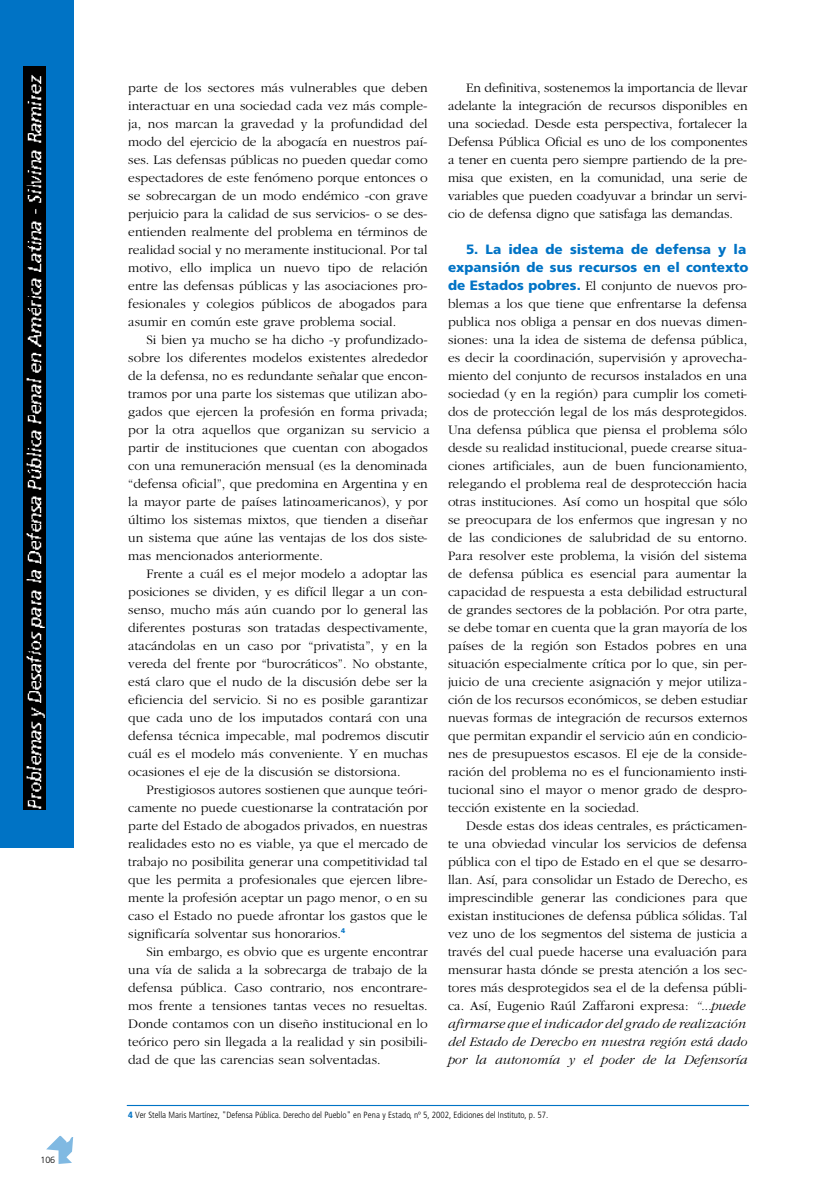
<style>
.page{position:relative;width:830px;height:1191px;background:#fff}
.page>*{position:absolute;margin:0;border:0;box-sizing:border-box;transform-origin:0 0}
.t1{font:300 13.5px/18px "Garamond";color:#000;text-align:justify}
.t2{font:900 13.5px/18px "Frutiger";color:#0073c5;text-align:right}
.t3{font:300 condensed 9px "Frutiger";color:#000}
.t4{font:300 9px "Frutiger";color:#000}
.s1{font-family:"Frutiger";font-weight:900;color:#0073c5}
.s2{font-style:italic}
.s3{font-weight:900;color:#0073c5}
</style>
<div class="page">
<div style="left:0;top:1px;width:73px;height:847px;background:#0073c5"></div>
<img style="left:24px;top:800px;width:21px;height:10px">
<img style="left:24px;top:771px;width:21px;height:29px">
<img style="left:24px;top:766px;width:21px;height:5px">
<img style="left:24px;top:756px;width:21px;height:10px">
<img style="left:24px;top:740px;width:21px;height:16px">
<img style="left:24px;top:730px;width:21px;height:10px">
<img style="left:24px;top:717px;width:21px;height:13px">
<img style="left:24px;top:703px;width:21px;height:14px">
<img style="left:24px;top:690px;width:21px;height:13px">
<img style="left:24px;top:680px;width:21px;height:10px">
<img style="left:24px;top:656px;width:21px;height:24px">
<img style="left:24px;top:651px;width:21px;height:5px">
<img style="left:24px;top:640px;width:21px;height:11px">
<img style="left:24px;top:627px;width:21px;height:13px">
<img style="left:24px;top:616px;width:21px;height:11px">
<img style="left:24px;top:584px;width:21px;height:32px">
<img style="left:24px;top:588px;width:21px;height:18px">
<img style="left:24px;top:579px;width:21px;height:5px">
<img style="left:24px;top:563px;width:21px;height:16px">
<img style="left:24px;top:551px;width:21px;height:12px">
<img style="left:24px;top:541px;width:21px;height:10px">
<img style="left:24px;top:490px;width:21px;height:51px">
<img style="left:24px;top:495px;width:21px;height:18px">
<img style="left:24px;top:480px;width:21px;height:10px">
<img style="left:24px;top:469px;width:21px;height:11px">
<img style="left:24px;top:458px;width:21px;height:11px">
<img style="left:24px;top:425px;width:21px;height:33px">
<img style="left:24px;top:447px;width:21px;height:6px">
<img style="left:24px;top:429px;width:21px;height:18px">
<img style="left:24px;top:415px;width:21px;height:10px">
<img style="left:24px;top:405px;width:21px;height:10px">
<img style="left:24px;top:393px;width:21px;height:12px">
<img style="left:24px;top:383px;width:21px;height:10px">
<img style="left:24px;top:373px;width:21px;height:10px">
<img style="left:24px;top:363px;width:21px;height:10px">
<img style="left:24px;top:334px;width:21px;height:29px">
<img style="left:24px;top:308px;width:21px;height:26px">
<img style="left:24px;top:296px;width:21px;height:12px">
<img style="left:24px;top:288px;width:21px;height:8px">
<img style="left:24px;top:272px;width:21px;height:16px">
<img style="left:24px;top:263px;width:21px;height:9px">
<img style="left:24px;top:240px;width:21px;height:23px">
<img style="left:24px;top:230px;width:21px;height:10px">
<img style="left:24px;top:214px;width:21px;height:16px">
<img style="left:24px;top:203px;width:21px;height:11px">
<img style="left:24px;top:194px;width:21px;height:9px">
<img style="left:24px;top:189px;width:21px;height:5px">
<img style="left:24px;top:159px;width:21px;height:30px">
<img style="left:24px;top:144px;width:21px;height:15px">
<img style="left:24px;top:132px;width:21px;height:12px">
<img style="left:24px;top:122px;width:21px;height:10px">
<img style="left:24px;top:106px;width:21px;height:16px">
<img style="left:24px;top:101px;width:21px;height:5px">
<img style="left:24px;top:66px;width:21px;height:35px">
<img style="left:24px;top:76px;width:21px;height:18px">
<svg style="left:46px;top:1136px;width:27px;height:28px"></svg>
<hr style="left:127px;top:1105px;width:621px;height:1px;background:#0073c5">
<p class="t4" style="left:40px;top:1155px;width:16px">106</p>
<p class="t1" style="left:128px;top:79px;width:301px">parte de los sectores más vulnerables que deben interactuar en una sociedad cada vez más comple&shy;ja, nos marcan la gravedad y la profundidad del modo del ejercicio de la abogacía en nuestros paí&shy;ses. Las defensas públicas no pueden quedar como espectadores de este fenómeno porque entonces o se sobrecargan de un modo endémico -con grave perjuicio para la calidad de sus servicios- o se des&shy;entienden realmente del problema en términos de realidad social y no meramente institucional. Por tal motivo, ello implica un nuevo tipo de relación entre las defensas públicas y las asociaciones pro&shy;fesionales y colegios públicos de abogados para asumir en común este grave problema social.</p>
<p class="t1" style="left:128px;top:331px;width:303px;text-align:left;text-indent:18px">Si bien ya mucho se ha dicho -y profundizado&shy;sobre los diferentes modelos existentes alrededor de la defensa, no es redundante señalar que encon&shy;tramos por una parte los sistemas que utilizan abo&shy;gados que ejercen la profesión en forma privada; por la otra aquellos que organizan su servicio a partir de instituciones que cuentan con abogados con una remuneración mensual (es la denominada “defensa oficial”, que predomina en Argentina y en la mayor parte de países latinoamericanos), y por último los sistemas mixtos, que tienden a diseñar un sistema que aúne las ventajas de los dos siste&shy;mas mencionados anteriormente.</p>
<p class="t1" style="left:128px;top:565px;width:302px;text-indent:18px">Frente a cuál es el mejor modelo a adoptar las posiciones se dividen, y es difícil llegar a un con&shy;senso, mucho más aún cuando por lo general las diferentes posturas son tratadas despectivamente, atacándolas en un caso por “privatista”, y en la vereda del frente por “burocráticos”. No obstante, está claro que el nudo de la discusión debe ser la eficiencia del servicio. Si no es posible garantizar que cada uno de los imputados contará con una defensa técnica impecable, mal podremos discutir cuál es el modelo más conveniente. Y en muchas ocasiones el eje de la discusión se distorsiona.</p>
<p class="t1" style="left:128px;top:781px;width:301px;text-indent:18px">Prestigiosos autores sostienen que aunque teóri&shy;camente no puede cuestionarse la contratación por parte del Estado de abogados privados, en nuestras realidades esto no es viable, ya que el mercado de trabajo no posibilita generar una competitividad tal que les permita a profesionales que ejercen libre&shy;mente la profesión aceptar un pago menor, o en su caso el Estado no puede afrontar los gastos que le significaría solventar sus honorarios.<sup>4</sup></p>
<p class="t1" style="left:128px;top:943px;width:301px;text-indent:18px">Sin embargo, es obvio que es urgente encontrar una vía de salida a la sobrecarga de trabajo de la defensa pública. Caso contrario, nos encontrare&shy;mos frente a tensiones tantas veces no resueltas.<br>Donde contamos con un diseño institucional en lo teórico pero sin llegada a la realidad y sin posibili&shy;dad de que las carencias sean solventadas.</p>
<p class="t1" style="left:448px;top:79px;width:301px;text-indent:18px">En definitiva, sostenemos la importancia de llevar adelante la integración de recursos disponibles en una sociedad. Desde esta perspectiva, fortalecer la Defensa Pública Oficial es uno de los componentes a tener en cuenta pero siempre partiendo de la pre&shy;misa que existen, en la comunidad, una serie de variables que pueden coadyuvar a brindar un servi&shy;cio de defensa digno que satisfaga las demandas.</p>
<p class="t2" style="left:448px;top:240px;width:302px">5. La idea de sistema de defensa y la expansión de sus recursos en el contexto</p>
<p class="t1" style="left:448px;top:277px;width:301px"><span class="s1">de Estados pobres.</span> El conjunto de nuevos pro&shy;blemas a los que tiene que enfrentarse la defensa publica nos obliga a pensar en dos nuevas dimen&shy;siones: una la idea de sistema de defensa pública, es decir la coordinación, supervisión y aprovecha&shy;miento del conjunto de recursos instalados en una sociedad (y en la región) para cumplir los cometi&shy;dos de protección legal de los más desprotegidos.<br>Una defensa pública que piensa el problema sólo desde su realidad institucional, puede crearse situa&shy;ciones artificiales, aun de buen funcionamiento, relegando el problema real de desprotección hacia otras instituciones. Así como un hospital que sólo se preocupara de los enfermos que ingresan y no de las condiciones de salubridad de su entorno.<br>Para resolver este problema, la visión del sistema de defensa pública es esencial para aumentar la capacidad de respuesta a esta debilidad estructural de grandes sectores de la población. Por otra parte, se debe tomar en cuenta que la gran mayoría de los países de la región son Estados pobres en una situación especialmente crítica por lo que, sin per&shy;juicio de una creciente asignación y mejor utiliza&shy;ción de los recursos económicos, se deben estudiar nuevas formas de integración de recursos externos que permitan expandir el servicio aún en condicio&shy;nes de presupuestos escasos. El eje de la conside&shy;ración del problema no es el funcionamiento insti&shy;tucional sino el mayor o menor grado de despro&shy;tección existente en la sociedad.</p>
<p class="t1" style="left:448px;top:817px;width:301px;text-align:left;text-indent:18px">Desde estas dos ideas centrales, es prácticamen&shy;te una obviedad vincular los servicios de defensa pública con el tipo de Estado en el que se desarro&shy;llan. Así, para consolidar un Estado de Derecho, es imprescindible generar las condiciones para que existan instituciones de defensa pública sólidas. Tal vez uno de los segmentos del sistema de justicia a través del cual puede hacerse una evaluación para mensurar hasta dónde se presta atención a los sec&shy;tores más desprotegidos sea el de la defensa públi&shy;ca. Así, Eugenio Raúl Zaffaroni expresa: <span class="s2">“...puede afirmarse que el indicador del grado de realización del Estado de Derecho en nuestra región está dado por la autonomía y el poder de la Defensoría</span></p>
<p class="t3" style="left:128px;top:1110px;width:421px"><span class="s3">4</span> Ver Stella Maris Martínez, "Defensa Pública. Derecho del Pueblo" en Pena y Estado, nº 5, 2002, Ediciones del Instituto, p. 57.</p>
</div>
